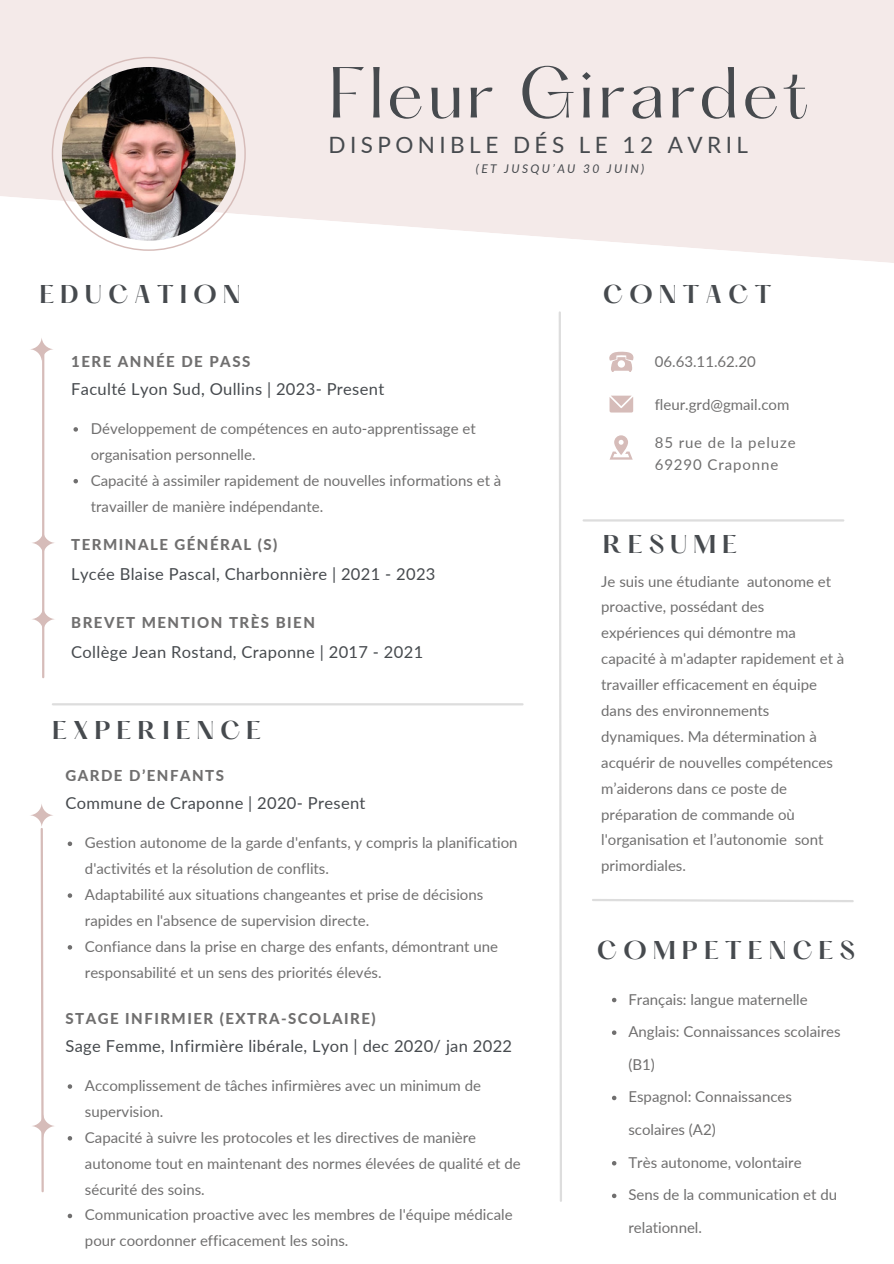
<style>
.page{position:relative;width:894px;height:1264px;background:#fff}
.page>*{position:absolute;margin:0;border:0;box-sizing:border-box;transform-origin:0 0}
.t1{font:63px "Hatton";letter-spacing:.055em;color:#464a4e}
.t2{font:600 22.5px "Hatton";letter-spacing:.26em;color:#464a4e}
.t3{font:22.5px "Lato";letter-spacing:.2em;color:#464a4e}
.t4{font:16.5px "Lato";letter-spacing:.02em;color:#464a4e}
.t5{font:15px/25.8px "Lato";color:#706f6f}
.t6{font:800 15px "Lato";letter-spacing:.1em;color:#706f6f}
.t7{font:15px "Lato";letter-spacing:.06em;color:#706f6f}
.t8{font:italic 12px "Lato";letter-spacing:.2em;color:#464a4e}
</style>
<div class="page">
<svg style="left:0;top:0;width:893px;height:263px;background:#f5eceb"></svg>
<svg style="left:52px;top:57px;width:193px;height:193px"></svg>
<img style="left:62px;top:67px;width:174px;height:174px;border-radius:50%">
<svg style="left:558px;top:311px;width:4px;height:891px"></svg>
<hr style="left:53px;top:703px;width:469px;height:2px;background:#ddd">
<svg style="left:592px;top:899px;width:262px;height:3px"></svg>
<hr style="left:583px;top:519px;width:260px;height:2px;background:#ddd">
<svg style="left:609px;top:351px;width:25px;height:21px"></svg>
<svg style="left:609px;top:395px;width:24px;height:17px"></svg>
<svg style="left:610px;top:435px;width:22px;height:24px"></svg>
<svg style="left:612px;top:997px;width:4px;height:5px"></svg>
<svg style="left:612px;top:1030px;width:4px;height:4px"></svg>
<svg style="left:612px;top:1095px;width:4px;height:5px"></svg>
<svg style="left:612px;top:1161px;width:4px;height:4px"></svg>
<svg style="left:612px;top:1193px;width:4px;height:5px"></svg>
<svg style="left:73px;top:427px;width:5px;height:4px"></svg>
<svg style="left:73px;top:479px;width:5px;height:4px"></svg>
<hr style="left:42px;top:346px;width:2px;height:331px;background:#d6bcb9">
<svg style="left:29px;top:336px;width:25px;height:25px"></svg>
<svg style="left:31px;top:530px;width:24px;height:25px"></svg>
<svg style="left:40px;top:828px;width:4px;height:365px"></svg>
<svg style="left:29px;top:802px;width:25px;height:25px"></svg>
<svg style="left:31px;top:1113px;width:24px;height:25px"></svg>
<svg style="left:31px;top:606px;width:24px;height:25px"></svg>
<svg style="left:68px;top:841px;width:4px;height:5px"></svg>
<svg style="left:68px;top:893px;width:4px;height:4px"></svg>
<svg style="left:68px;top:945px;width:4px;height:4px"></svg>
<svg style="left:68px;top:1084px;width:4px;height:4px"></svg>
<svg style="left:68px;top:1136px;width:4px;height:4px"></svg>
<svg style="left:68px;top:1213px;width:4px;height:5px"></svg>
<h3 class="t1" style="left:328px;top:63px;width:482px">Fleur Girardet</h3>
<p class="t2" style="left:39px;top:284px;width:203px">EDUCATION</p>
<p class="t6" style="left:71px;top:352px;width:180px">1ERE ANNÉE DE PASS</p>
<h1 class="t3" style="left:328px;top:131px;width:421px">DISPONIBLE DÉS LE 12 AVRIL</h1>
<h1 class="t8" style="left:475px;top:161px;width:170px">(ET JUSQU’AU 30 JUIN)</h1>
<p class="t2" style="left:602px;top:284px;width:170px">CONTACT</p>
<h2 class="t5" style="left:654px;top:349px;width:103px">06.63.11.62.20</h2>
<p class="t4" style="left:71px;top:378px;width:314px">Faculté Lyon Sud, Oullins | 2023- Present</p>
<p class="t5" style="left:91px;top:415px;width:386px">Développement de compétences en auto-apprentissage et organisation personnelle.</p>
<p class="t5" style="left:91px;top:467px;width:412px">Capacité à assimiler rapidement de nouvelles informations et à travailler de manière indépendante.</p>
<p class="t6" style="left:71px;top:535px;width:207px">TERMINALE GÉNÉRAL (S)</p>
<p class="t4" style="left:71px;top:563px;width:365px">Lycée Blaise Pascal, Charbonnière | 2021 - 2023</p>
<p class="t6" style="left:71px;top:613px;width:245px">BREVET MENTION TRÈS BIEN</p>
<h4 class="t4" style="left:71px;top:641px;width:353px">Collège Jean Rostand, Craponne | 2017 - 2021</h4>
<h4 class="t2" style="left:52px;top:719px;width:210px">EXPERIENCE</h4>
<p class="t6" style="left:65px;top:766px;width:160px">GARDE D’ENFANTS</p>
<p class="t4" style="left:65px;top:792px;width:301px">Commune de Craponne | 2020- Present</p>
<p class="t5" style="left:85px;top:829px;width:434px">Gestion autonome de la garde d'enfants, y compris la planification d'activités et la résolution de conflits.</p>
<h2 class="t5" style="left:85px;top:881px;width:400px">Adaptabilité aux situations changeantes et prise de décisions rapides en l'absence de supervision directe.</h2>
<p class="t5" style="left:85px;top:933px;width:414px">Confiance dans la prise en charge des enfants, démontrant une responsabilité et un sens des priorités élevés.</p>
<p class="t6" style="left:65px;top:1008px;width:312px">STAGE INFIRMIER (EXTRA-SCOLAIRE)</p>
<p class="t4" style="left:65px;top:1035px;width:448px">Sage Femme, Infirmière libérale, Lyon | dec 2020/ jan 2022</p>
<p class="t5" style="left:85px;top:1072px;width:397px">Accomplissement de tâches infirmières avec un minimum de supervision.</p>
<p class="t5" style="left:85px;top:1124px;width:437px">Capacité à suivre les protocoles et les directives de manière autonome tout en maintenant des normes élevées de qualité et de sécurité des soins.</p>
<p class="t5" style="left:85px;top:1201px;width:429px">Communication proactive avec les membres de l'équipe médicale pour coordonner efficacement les soins.</p>
<h4 class="t5" style="left:654px;top:391px;width:136px">fleur.grd@gmail.com</h4>
<p class="t7" style="left:654px;top:433px;width:142px">85 rue de la peluze</p>
<p class="t7" style="left:654px;top:455px;width:125px">69290 Craponne</p>
<h4 class="t2" style="left:602px;top:533px;width:136px">RESUME</h4>
<p class="t5" style="left:601px;top:568px;width:244px">Je suis une étudiante autonome et proactive, possédant des expériences qui démontre ma capacité à m'adapter rapidement et à travailler efficacement en équipe dans des environnements dynamiques. Ma détermination à acquérir de nouvelles compétences m’aiderons dans ce poste de préparation de commande où l'organisation et l’autonomie sont primordiales.</p>
<p class="t2" style="left:596px;top:940px;width:259px">COMPETENCES</p>
<h2 class="t5" style="left:628px;top:985px;width:181px">Français: langue maternelle</h2>
<p class="t5" style="left:628px;top:1015px;width:214px;line-height:32.7px">Anglais: Connaissances scolaires (B1)</p>
<p class="t5" style="left:628px;top:1080px;width:165px;line-height:32.7px">Espagnol: Connaissances scolaires (A2)</p>
<p class="t5" style="left:628px;top:1148px;width:175px">Très autonome, volontaire</p>
<h4 class="t5" style="left:628px;top:1178px;width:210px;line-height:32.7px">Sens de la communication et du relationnel.</h4>
</div>
